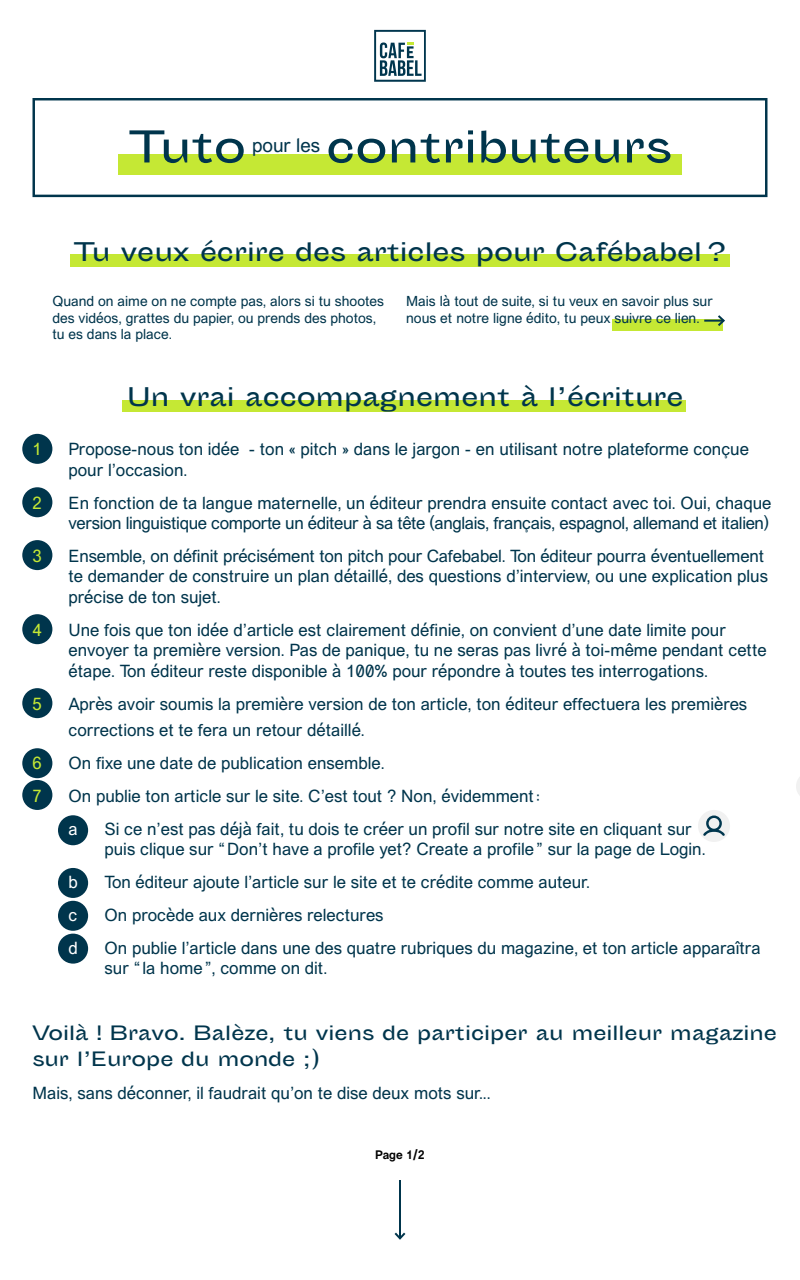
<style>
.page{position:relative;width:800px;height:1280px;background:#fff}
.page>*{position:absolute;margin:0;border:0;box-sizing:border-box;transform-origin:0 0}
.t1{font:59.6px "Sporting Grotesque bas";color:#00354c}
.t2{font:35px "Sporting Grotesque bas";color:#00354c}
.t3{font:27px/26px "Sporting Grotesque bas";color:#00354c}
.t4{font:19px "Vremena Grotesk";color:#00354c}
.t5{font:17px/20.4px "Vremena Grotesk";color:#00354c}
.t6{font:17px/20.4px "Vremena Grotesk";letter-spacing:-.02em;color:#00354c}
.t7{font:17px "Vremena Grotesk";color:#c5e834}
.t8{font:17px "Vremena Grotesk";color:#fff}
.t9{font:14px/16.8px "Vremena Grotesk";color:#00354c}
.t10{font:500 12px "Vremena Grotesk";color:#000}
</style>
<div class="page">
<div style="left:122px;top:400px;width:564px;height:12px;background:#c5e834"></div>
<div style="left:70px;top:255px;width:660px;height:12px;background:#c5e834"></div>
<div style="left:612px;top:319px;width:110px;height:12px;background:#c5e834"></div>
<svg style="left:32px;top:98px;width:736px;height:100px"></svg>
<div style="left:22px;top:434px;width:30px;height:30px;background:#00354c;border-radius:50%"></div>
<div style="left:22px;top:487px;width:30px;height:30px;background:#00354c;border-radius:50%"></div>
<div style="left:22px;top:540px;width:30px;height:30px;background:#00354c;border-radius:50%"></div>
<div style="left:22px;top:614px;width:30px;height:30px;background:#00354c;border-radius:50%"></div>
<div style="left:22px;top:688px;width:30px;height:30px;background:#00354c;border-radius:50%"></div>
<div style="left:22px;top:748px;width:30px;height:30px;background:#00354c;border-radius:50%"></div>
<svg style="left:374px;top:30px;width:52px;height:52px"></svg>
<hr style="left:399px;top:1180px;width:2px;height:58px;background:#00354c">
<svg style="left:394px;top:1232px;width:12px;height:8px"></svg>
<hr style="left:704px;top:320px;width:20px;height:2px;background:#00354c">
<svg style="left:716px;top:315px;width:9px;height:13px"></svg>
<div style="left:58px;top:815px;width:30px;height:30px;background:#00354c;border-radius:50%"></div>
<div style="left:58px;top:868px;width:30px;height:30px;background:#00354c;border-radius:50%"></div>
<div style="left:58px;top:901px;width:30px;height:30px;background:#00354c;border-radius:50%"></div>
<div style="left:58px;top:934px;width:30px;height:30px;background:#00354c;border-radius:50%"></div>
<div style="left:22px;top:780px;width:30px;height:30px;background:#00354c;border-radius:50%"></div>
<svg style="left:796px;top:777px;width:4px;height:18px"></svg>
<div style="left:698px;top:810px;width:32px;height:32px;background:#f1f1f1;border-radius:50%"></div>
<svg style="left:703px;top:816px;width:22px;height:20px"></svg>
<h1 class="t1" style="left:128px;top:118px;width:119px">Tuto</h1>
<p class="t4" style="left:252px;top:132px;width:70px">pour les</p>
<h1 class="t1" style="left:326px;top:118px;width:347px">contributeurs</h1>
<h2 class="t2" style="left:73px;top:235px;width:655px">Tu veux écrire des articles pour Cafébabel?</h2>
<p class="t9" style="left:52px;top:293px;width:333px">Quand on aime on ne compte pas, alors si tu shootes des vidéos, grattes du papier, ou prends des photos, tu es dans la place.</p>
<p class="t9" style="left:406px;top:293px;width:308px">Mais là tout de suite, si tu veux en savoir plus sur nous et notre ligne édito, tu peux suivre ce lien.</p>
<h2 class="t2" style="left:127px;top:380px;width:558px">Un vrai accompagnement à l’écriture</h2>
<p class="t7" style="left:32px;top:438px;width:11px">1</p>
<p class="t5" style="left:69px;top:439px;width:682px">Propose-nous ton idée - ton « pitch » dans le jargon - en utilisant notre plateforme conçue pour l’occasion.</p>
<p class="t7" style="left:32px;top:491px;width:11px">2</p>
<p class="t6" style="left:69px;top:492px;width:704px">En fonction de ta langue maternelle, un éditeur prendra ensuite contact avec toi. Oui, chaque version linguistique comporte un éditeur à sa tête (anglais, français, espagnol, allemand et italien)</p>
<p class="t7" style="left:32px;top:544px;width:11px">3</p>
<p class="t5" style="left:69px;top:546px;width:701px">Ensemble, on définit précisément ton pitch pour Cafebabel. Ton éditeur pourra éventuellement te demander de construire un plan détaillé, des questions d’interview, ou une explication plus précise de ton sujet.</p>
<p class="t7" style="left:32px;top:618px;width:11px">4</p>
<p class="t5" style="left:69px;top:620px;width:700px">Une fois que ton idée d’article est clairement définie, on convient d’une date limite pour envoyer ta première version. Pas de panique, tu ne seras pas livré à toi-même pendant cette étape. Ton éditeur reste disponible à 100% pour répondre à toutes tes interrogations.</p>
<p class="t7" style="left:32px;top:692px;width:11px">5</p>
<p class="t5" style="left:69px;top:693px;width:680px">Après avoir soumis la première version de ton article, ton éditeur effectuera les premières</p>
<p class="t5" style="left:69px;top:719px;width:298px">corrections et te fera un retour détaillé.</p>
<p class="t7" style="left:32px;top:751px;width:11px">6</p>
<p class="t5" style="left:69px;top:752px;width:318px">On fixe une date de publication ensemble.</p>
<p class="t7" style="left:32px;top:784px;width:11px">7</p>
<p class="t5" style="left:69px;top:785px;width:473px">On publie ton article sur le site. C’est tout ? Non, évidemment:</p>
<p class="t8" style="left:69px;top:817px;width:11px">a</p>
<p class="t5" style="left:105px;top:818px;width:603px">Si ce n’est pas déjà fait, tu dois te créer un profil sur notre site en cliquant sur puis clique sur “Don’t have a profile yet? Create a profile” sur la page de Login.</p>
<p class="t8" style="left:69px;top:870px;width:11px">b</p>
<p class="t5" style="left:105px;top:872px;width:487px">Ton éditeur ajoute l’article sur le site et te crédite comme auteur.</p>
<p class="t8" style="left:69px;top:903px;width:10px">c</p>
<p class="t5" style="left:105px;top:905px;width:281px">On procède aux dernières relectures</p>
<p class="t8" style="left:69px;top:936px;width:11px">d</p>
<p class="t5" style="left:105px;top:938px;width:658px">On publie l’article dans une des quatre rubriques du magazine, et ton article apparaîtra sur “la home”, comme on dit.</p>
<h3 class="t3" style="left:32px;top:1021px;width:746px">Voilà ! Bravo. Balèze, tu viens de participer au meilleur magazine sur l’Europe du monde ;)</h3>
<p class="t5" style="left:32px;top:1083px;width:460px">Mais, sans déconner, il faudrait qu’on te dise deux mots sur...</p>
<p class="t10" style="left:375px;top:1147px;width:51px">Page 1/2</p>
</div>
